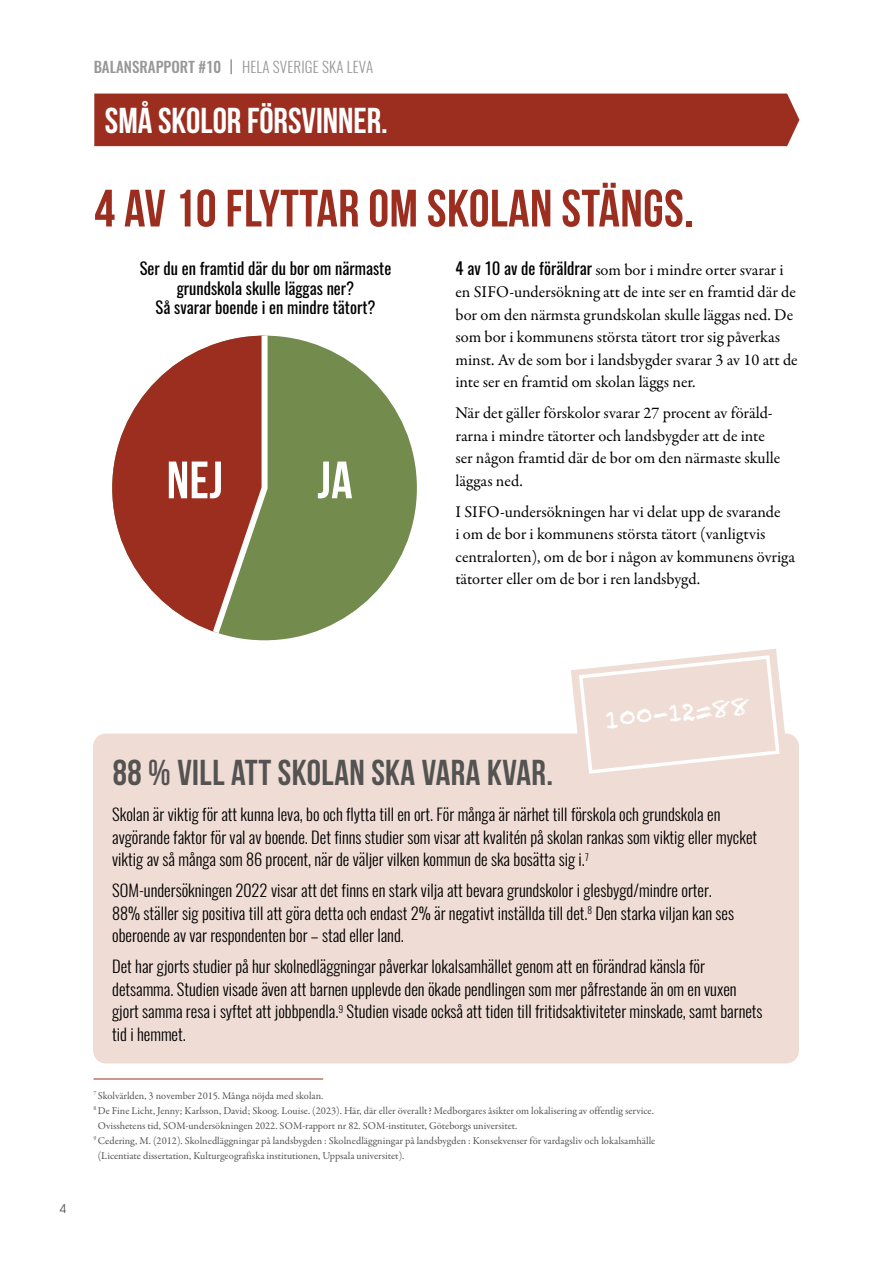
<style>
.page{position:relative;width:893px;height:1263px;background:#fff}
.page>*{position:absolute;margin:0;border:0;box-sizing:border-box;transform-origin:0 0}
.t1{font:700 52.5px "Bebas Neue";letter-spacing:.01em;color:#9c2e20}
.t2{font:700 52.5px "Bebas Neue";color:#fff}
.t3{font:36px "Bebas Neue";letter-spacing:.015em;color:#545352}
.t4{font:700 36px "Bebas Neue";color:#fff}
.t5{font:24px "Chalkduster";color:#fff}
.t6{font:300 16.5px/22.5px "Oswald";color:#000}
.t7{font:16.5px/22.5px "Garamond Premr Pro";letter-spacing:-.005em;color:#000}
.t8{font:16.5px/19.8px "Oswald";color:#000;text-align:center}
.t9{font:300 15px "Oswald";letter-spacing:.01em;color:#545352}
.t10{font:500 15px "Oswald";color:#545352}
.t11{font:300 12px "F37 Ginger";color:#545352}
.t12{font:10.5px "Garamond Premr Pro";color:#545352}
.s1{font-family:"Oswald"}
</style>
<div class="page">
<svg style="left:230px;top:59px;width:2px;height:15px"></svg>
<div style="left:93px;top:733px;width:706px;height:330px;background:#efddd5;border-radius:13px"></div>
<div style="left:94px;top:94px;width:705px;height:52px;background:#9c2e20"></div>
<hr style="left:94px;top:1078px;width:229px;height:1px;background:#9c2e20">
<svg style="left:571px;top:649px;width:217px;height:125px"></svg>
<div style="left:112px;top:336px;width:305px;height:304px;background:#738b4d;border-radius:50%"></div>
<svg style="left:112px;top:336px;width:156px;height:304px"></svg>
<p class="t10" style="left:94px;top:59px;width:129px">BALANSRAPPORT #10</p>
<p class="t9" style="left:242px;top:54px;width:133px">HELA SVERIGE SKA LEVA</p>
<h2 class="t4" style="left:105px;top:101px;width:285px">SMÅ SKOLOR FÖRSVINNER.</h2>
<h1 class="t1" style="left:94px;top:180px;width:601px">4 AV 10 FLYTTAR OM SKOLAN STÄNGS.</h1>
<p class="t8" style="left:140px;top:257px;width:253px">Ser du en framtid där du bor om närmaste grundskola skulle läggas ner?<br>Så svarar boende i en mindre tätort?</p>
<h1 class="t2" style="left:167px;top:451px;width:58px">NEJ</h1>
<h1 class="t2" style="left:317px;top:451px;width:37px">JA</h1>
<p class="t7" style="left:455px;top:259px;width:344px"><span class="s1">4 av 10 av de föräldrar</span> som bor i mindre orter svarar i en SIFO-undersökning att de inte ser en framtid där de bor om den närmsta grundskolan skulle läggas ned. De som bor i kommunens största tätort tror sig påverkas minst. Av de som bor i landsbygder svarar 3 av 10 att de inte ser en framtid om skolan läggs ner.</p>
<p class="t7" style="left:455px;top:402px;width:326px">När det gäller förskolor svarar 27 procent av föräld&shy;rarna i mindre tätorter och landsbygder att de inte ser någon framtid där de bor om den närmaste skulle läggas ned.</p>
<p class="t7" style="left:455px;top:501px;width:341px">I SIFO-undersökningen har vi delat upp de svarande<br>i om de bor i kommunens största tätort (vanligtvis centralorten), om de bor i någon av kommunens övriga tätorter eller om de bor i ren landsbygd.</p>
<p class="t11" style="left:60px;top:1201px;width:8px">4</p>
<h3 class="t5" style="left:603px;top:706px;width:147px;rotate:-6deg">100-12=88</h3>
<h2 class="t3" style="left:113px;top:753px;width:442px">88 % VILL ATT SKOLAN SKA VARA KVAR.</h2>
<p class="t6" style="left:112px;top:801px;width:646px">Skolan är viktig för att kunna leva, bo och flytta till en ort. För många är närhet till förskola och grundskola en avgörande faktor för val av boende. Det finns studier som visar att kvalitén på skolan rankas som viktig eller mycket viktig av så många som 86 procent, när de väljer vilken kommun de ska bosätta sig i.<sup>7</sup></p>
<p class="t6" style="left:112px;top:877px;width:623px">SOM-undersökningen 2022 visar att det finns en stark vilja att bevara grundskolor i glesbygd/mindre orter.<br>88% ställer sig positiva till att göra detta och endast 2% är negativt inställda till det.<sup>8</sup> Den starka viljan kan ses oberoende av var respondenten bor – stad eller land.</p>
<p class="t6" style="left:112px;top:953px;width:652px">Det har gjorts studier på hur skolnedläggningar påverkar lokalsamhället genom att en förändrad känsla för detsamma. Studien visade även att barnen upplevde den ökade pendlingen som mer påfrestande än om en vuxen gjort samma resa i syftet att jobbpendla.<sup>9</sup> Studien visade också att tiden till fritidsaktiviteter minskade, samt barnets tid i hemmet.</p>
<p class="t12" style="left:94px;top:1089px;width:231px"><sup>7</sup> Skolvärlden, 3 november 2015. Många nöjda med skolan.</p>
<p class="t12" style="left:94px;top:1104px;width:562px"><sup>8</sup> De Fine Licht, Jenny; Karlsson, David; Skoog. Louise. (2023). Här, där eller överallt? Medborgares åsikter om lokalisering av offentlig service.</p>
<p class="t12" style="left:98px;top:1119px;width:421px">Ovisshetens tid, SOM-undersökningen 2022. SOM-rapport nr 82. SOM-institutet, Göteborgs universitet.</p>
<p class="t12" style="left:94px;top:1134px;width:563px"><sup>9</sup> Cedering, M. (2012). Skolnedläggningar på landsbygden : Skolnedläggningar på landsbygden : Konsekvenser för vardagsliv och lokalsamhälle</p>
<p class="t12" style="left:98px;top:1149px;width:308px">(Licentiate dissertation, Kulturgeografiska institutionen, Uppsala universitet).</p>
</div>
